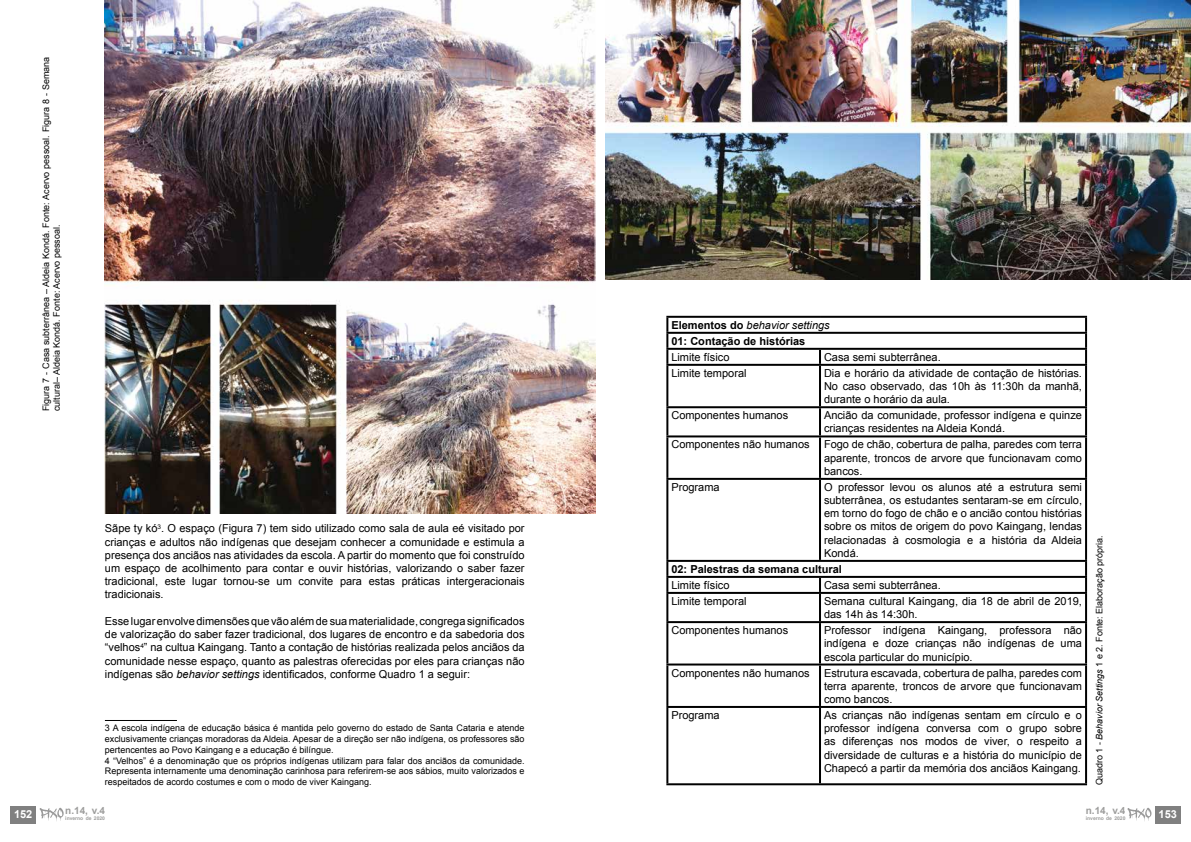
<style>
.page{position:relative;width:1191px;height:842px;background:#fff}
.page>*{position:absolute;margin:0;border:0;box-sizing:border-box;transform-origin:0 0}
.t1{font:11px/13.2px "Arial";color:#000;text-align:justify}
.t2{font:700 11px/16px "Arial";color:#000}
.t3{font:700 11px "Arial";color:#fff}
.t4{font:700 10px "Arial";color:#9d9d9c}
.t5{font:9px/10.8px "Arial";color:#000}
.t6{font:700 5px "Arial";color:#9d9d9c}
.s1{font-style:italic}
.s2{font-weight:400;font-style:italic}
</style>
<div class="page">
<hr style="left:105px;top:720px;width:72px;height:1px;background:#000">
<img style="left:105px;top:0;width:490px;height:513px">
<hr style="left:666px;top:408px;width:2px;height:27px;background:#000">
<hr style="left:666px;top:480px;width:2px;height:80px;background:#000">
<svg style="left:819px;top:350px;width:2px;height:14px"></svg>
<hr style="left:666px;top:316px;width:154px;height:2px;background:#000">
<hr style="left:820px;top:316px;width:267px;height:2px;background:#000">
<hr style="left:666px;top:332px;width:154px;height:2px;background:#000">
<svg style="left:666px;top:318px;width:2px;height:46px"></svg>
<hr style="left:820px;top:332px;width:267px;height:2px;background:#000">
<svg style="left:1085px;top:318px;width:2px;height:46px"></svg>
<hr style="left:666px;top:348px;width:154px;height:2px;background:#000">
<hr style="left:820px;top:348px;width:267px;height:2px;background:#000">
<hr style="left:666px;top:364px;width:154px;height:2px;background:#000">
<hr style="left:666px;top:366px;width:2px;height:40px;background:#000">
<hr style="left:666px;top:406px;width:154px;height:2px;background:#000">
<hr style="left:666px;top:435px;width:154px;height:2px;background:#000">
<hr style="left:666px;top:437px;width:2px;height:41px;background:#000">
<hr style="left:666px;top:478px;width:154px;height:2px;background:#000">
<hr style="left:820px;top:364px;width:267px;height:2px;background:#000">
<hr style="left:819px;top:366px;width:2px;height:40px;background:#000">
<hr style="left:1085px;top:366px;width:2px;height:40px;background:#000">
<hr style="left:820px;top:406px;width:267px;height:2px;background:#000">
<hr style="left:819px;top:408px;width:2px;height:27px;background:#000">
<hr style="left:1085px;top:408px;width:2px;height:27px;background:#000">
<hr style="left:820px;top:435px;width:267px;height:2px;background:#000">
<hr style="left:819px;top:437px;width:2px;height:41px;background:#000">
<hr style="left:1085px;top:437px;width:2px;height:41px;background:#000">
<hr style="left:820px;top:478px;width:267px;height:2px;background:#000">
<hr style="left:819px;top:480px;width:2px;height:80px;background:#000">
<hr style="left:1085px;top:480px;width:2px;height:80px;background:#000">
<hr style="left:666px;top:560px;width:154px;height:2px;background:#000">
<hr style="left:820px;top:560px;width:267px;height:2px;background:#000">
<hr style="left:666px;top:665px;width:2px;height:41px;background:#000">
<hr style="left:666px;top:576px;width:154px;height:2px;background:#000">
<svg style="left:666px;top:562px;width:2px;height:30px"></svg>
<hr style="left:666px;top:592px;width:154px;height:2px;background:#000">
<hr style="left:666px;top:594px;width:2px;height:27px;background:#000">
<hr style="left:666px;top:621px;width:154px;height:2px;background:#000">
<hr style="left:666px;top:623px;width:2px;height:40px;background:#000">
<hr style="left:666px;top:663px;width:154px;height:2px;background:#000">
<hr style="left:666px;top:706px;width:154px;height:2px;background:#000">
<hr style="left:666px;top:708px;width:2px;height:75px;background:#000">
<hr style="left:666px;top:783px;width:154px;height:2px;background:#000">
<hr style="left:820px;top:576px;width:267px;height:2px;background:#000">
<svg style="left:819px;top:578px;width:2px;height:14px"></svg>
<svg style="left:1085px;top:562px;width:2px;height:30px"></svg>
<hr style="left:820px;top:592px;width:267px;height:2px;background:#000">
<hr style="left:819px;top:594px;width:2px;height:27px;background:#000">
<hr style="left:1085px;top:594px;width:2px;height:27px;background:#000">
<hr style="left:820px;top:621px;width:267px;height:2px;background:#000">
<hr style="left:819px;top:623px;width:2px;height:40px;background:#000">
<hr style="left:1085px;top:623px;width:2px;height:40px;background:#000">
<hr style="left:820px;top:663px;width:267px;height:2px;background:#000">
<hr style="left:819px;top:665px;width:2px;height:41px;background:#000">
<hr style="left:1085px;top:665px;width:2px;height:41px;background:#000">
<hr style="left:820px;top:706px;width:267px;height:2px;background:#000">
<hr style="left:819px;top:708px;width:2px;height:75px;background:#000">
<hr style="left:1085px;top:708px;width:2px;height:75px;background:#000">
<hr style="left:820px;top:783px;width:267px;height:2px;background:#000">
<img style="left:605px;top:0;width:586px;height:279px">
<div style="left:1155px;top:806px;width:25px;height:17px;background:#808080"></div>
<svg style="left:1127px;top:808px;width:24px;height:13px"></svg>
<div style="left:11px;top:806px;width:25px;height:17px;background:#808080"></div>
<svg style="left:40px;top:808px;width:24px;height:13px"></svg>
<p class="t5" style="left:41px;top:411px;width:356px;rotate:-90deg">Figura 7 - Casa subterrânea – Aldeia Kondá. Fonte: Acervo pessoal. Figura 8 - Semana cultural– Aldeia Kondá. Fonte: Acervo pessoal.</p>
<p class="t3" style="left:14px;top:807px;width:20px">152</p>
<p class="t1" style="left:105px;top:522px;width:421px">Sãpe ty kó<sup>3</sup>. O espaço (Figura 7) tem sido utilizado como sala de aula eé visitado por crianças e adultos não indígenas que desejam conhecer a comunidade e estimula a presença dos anciãos nas atividades da escola. A partir do momento que foi construído um espaço de acolhimento para contar e ouvir histórias, valorizando o saber fazer tradicional, este lugar tornou-se um convite para estas práticas intergeracionais tradicionais.</p>
<p class="t1" style="left:105px;top:614px;width:421px">Esse lugar envolve dimensões que vão além de sua materialidade, congrega significados de valorização do saber fazer tradicional, dos lugares de encontro e da sabedoria dos “velhos<sup>4</sup>” na cultua Kaingang. Tanto a contação de histórias realizada pelos anciãos da comunidade nesse espaço, quanto as palestras oferecidas por eles para crianças não indígenas são <span class="s1">behavior settings</span> identificados, conforme Quadro 1 a seguir:</p>
<p class="t5" style="left:105px;top:723px;width:421px">3 A escola indígena de educação básica é mantida pelo governo do estado de Santa Cataria e atende exclusivamente crianças moradoras da Aldeia. Apesar de a direção ser não indígena, os professores são pertencentes ao Povo Kaingang e a educação é bilíngue.<br>4 “Velhos” é a denominação que os próprios indígenas utilizam para falar dos anciãos da comunidade.<br>Representa internamente uma denominação carinhosa para referirem-se aos sábios, muito valorizados e respeitados de acordo costumes e com o modo de viver Kaingang.</p>
<p class="t4" style="left:65px;top:804px;width:41px">n.14, v.4</p>
<p class="t6" style="left:65px;top:815px;width:41px">inverno de 2020</p>
<p class="t2" style="left:671px;top:317px;width:160px">Elementos do <span class="s2">behavior settings<br></span>01: Contação de histórias</p>
<p class="t1" style="left:671px;top:350px;width:60px">Limite físico</p>
<p class="t1" style="left:824px;top:350px;width:118px">Casa semi subterrânea.</p>
<p class="t1" style="left:671px;top:366px;width:77px">Limite temporal</p>
<p class="t1" style="left:824px;top:366px;width:259px">Dia e horário da atividade de contação de histórias.<br>No caso observado, das 10h às 11:30h da manhã, durante o horário da aula.</p>
<p class="t1" style="left:671px;top:409px;width:118px">Componentes humanos</p>
<p class="t1" style="left:824px;top:409px;width:259px">Ancião da comunidade, professor indígena e quinze crianças residentes na Aldeia Kondá.</p>
<p class="t1" style="left:671px;top:438px;width:140px">Componentes não humanos</p>
<p class="t1" style="left:824px;top:438px;width:259px">Fogo de chão, cobertura de palha, paredes com terra aparente, troncos de arvore que funcionavam como bancos.</p>
<p class="t1" style="left:671px;top:480px;width:50px">Programa</p>
<p class="t1" style="left:824px;top:480px;width:259px">O professor levou os alunos até a estrutura semi subterrânea, os estudantes sentaram-se em círculo, em torno do fogo de chão e o ancião contou histórias sobre os mitos de origem do povo Kaingang, lendas relacionadas à cosmologia e a história da Aldeia Kondá.</p>
<p class="t2" style="left:671px;top:561px;width:172px">02: Palestras da semana cultural</p>
<p class="t1" style="left:671px;top:578px;width:60px">Limite físico</p>
<p class="t1" style="left:824px;top:578px;width:118px">Casa semi subterrânea.</p>
<p class="t1" style="left:671px;top:594px;width:77px">Limite temporal</p>
<p class="t1" style="left:824px;top:594px;width:259px">Semana cultural Kaingang, dia 18 de abril de 2019, das 14h às 14:30h.</p>
<p class="t1" style="left:671px;top:624px;width:118px">Componentes humanos</p>
<p class="t1" style="left:824px;top:624px;width:259px">Professor indígena Kaingang, professora não indígena e doze crianças não indígenas de uma escola particular do município.</p>
<p class="t1" style="left:671px;top:666px;width:140px">Componentes não humanos</p>
<p class="t1" style="left:824px;top:666px;width:259px">Estrutura escavada, cobertura de palha, paredes com terra aparente, troncos de arvore que funcionavam como bancos.</p>
<p class="t1" style="left:671px;top:708px;width:50px">Programa</p>
<p class="t1" style="left:824px;top:708px;width:259px">As crianças não indígenas sentam em círculo e o professor indígena conversa com o grupo sobre as diferenças nos modos de viver, o respeito a diversidade de culturas e a história do município de Chapecó a partir da memória dos anciãos Kaingang.</p>
<p class="t5" style="left:1094px;top:785px;width:252px;rotate:-90deg">Quadro 1 - <span class="s1">Behavior Settings</span> 1 e 2. Fonte: Elaboração própria.</p>
<p class="t4" style="left:1085px;top:804px;width:41px">n.14, v.4</p>
<p class="t6" style="left:1085px;top:815px;width:41px">inverno de 2020</p>
<p class="t3" style="left:1158px;top:807px;width:20px">153</p>
</div>
